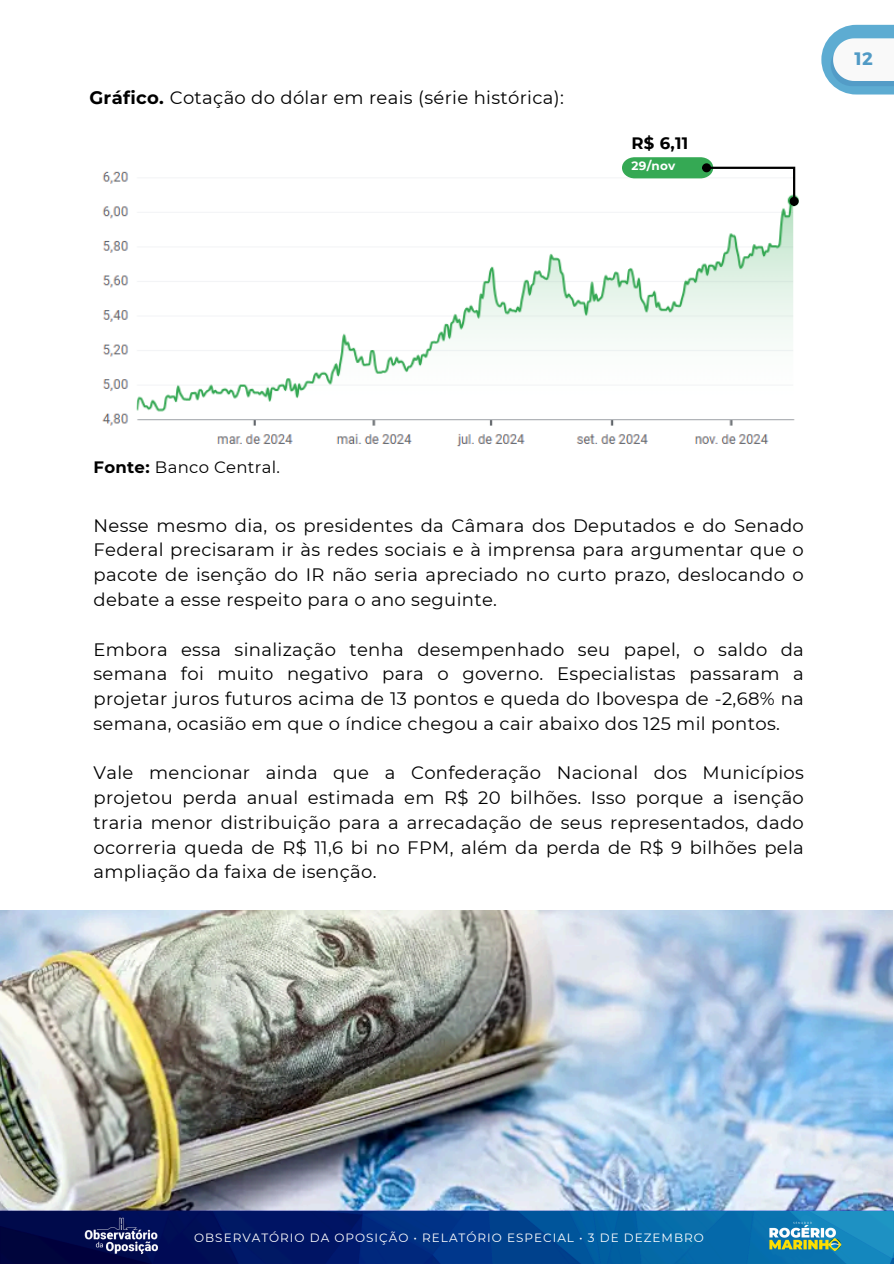
<style>
.page{position:relative;width:894px;height:1264px;background:#fff}
.page>*{position:absolute;margin:0;border:0;box-sizing:border-box;transform-origin:0 0}
.t1{font:18px/24.8px "Montserrat";letter-spacing:.02em;color:#000;text-align:justify}
.t2{font:700 18px "Montserrat";color:#0972af}
.t3{font:16.5px "Montserrat";letter-spacing:.02em;color:#000}
.t4{font:700 16.5px "Montserrat";color:#000}
.t5{font:12px "Montserrat";letter-spacing:.085em;color:#fff}
.t6{font:700 12px "Montserrat";color:#fff}
.s1{font-weight:700}
</style>
<div class="page">
<img style="left:102px;top:171px;width:697px;height:276px">
<svg style="left:621px;top:157px;width:175px;height:43px"></svg>
<div style="left:703px;top:164px;width:6px;height:7px;background:#000;border-radius:50%"></div>
<div style="left:701px;top:163px;width:9px;height:9px;border:2px solid #000;border-radius:50%"></div>
<div style="left:790px;top:198px;width:7px;height:7px;background:#000;border-radius:50%"></div>
<div style="left:789px;top:197px;width:9px;height:9px;border:2px solid #000;border-radius:50%"></div>
<img style="left:0;top:910px;width:891px;height:293px">
<img style="left:0;top:1203px;width:893px;height:60px">
<svg style="left:765px;top:1214px;width:58px;height:44px"></svg>
<img style="left:761px;top:1215px;width:84px;height:42px">
<svg style="left:821px;top:25px;width:72px;height:69px"></svg>
<h2 class="t1" style="left:89px;top:85px;width:476px"><span class="s1">Gráfico.</span> Cotação do dólar em reais (série histórica):</h2>
<p class="t4" style="left:631px;top:133px;width:58px">R$ 6,11</p>
<h1 class="t6" style="left:631px;top:159px;width:45px">29/nov</h1>
<p class="t2" style="left:854px;top:47px;width:20px">12</p>
<p class="t3" style="left:93px;top:457px;width:188px"><span class="s1">Fonte:</span> Banco Central.</p>
<h2 class="t1" style="left:93px;top:513px;width:711px">Nesse mesmo dia, os presidentes da Câmara dos Deputados e do Senado Federal precisaram ir às redes sociais e à imprensa para argumentar que o pacote de isenção do IR não seria apreciado no curto prazo, deslocando o debate a esse respeito para o ano seguinte.</h2>
<p class="t1" style="left:93px;top:636px;width:711px">Embora essa sinalização tenha desempenhado seu papel, o saldo da semana foi muito negativo para o governo. Especialistas passaram a projetar juros futuros acima de 13 pontos e queda do Ibovespa de -2,68% na semana, ocasião em que o índice chegou a cair abaixo dos 125 mil pontos.</p>
<p class="t1" style="left:93px;top:760px;width:711px">Vale mencionar ainda que a Confederação Nacional dos Municípios projetou perda anual estimada em R$ 20 bilhões. Isso porque a isenção traria menor distribuição para a arrecadação de seus representados, dado ocorreria queda de R$ 11,6 bi no FPM, além da perda de R$ 9 bilhões pela ampliação da faixa de isenção.</p>
<h2 class="t5" style="left:194px;top:1229px;width:511px">OBSERVATÓRIO DA OPOSIÇÃO • RELATÓRIO ESPECIAL • 3 DE DEZEMBRO</h2>
</div>
